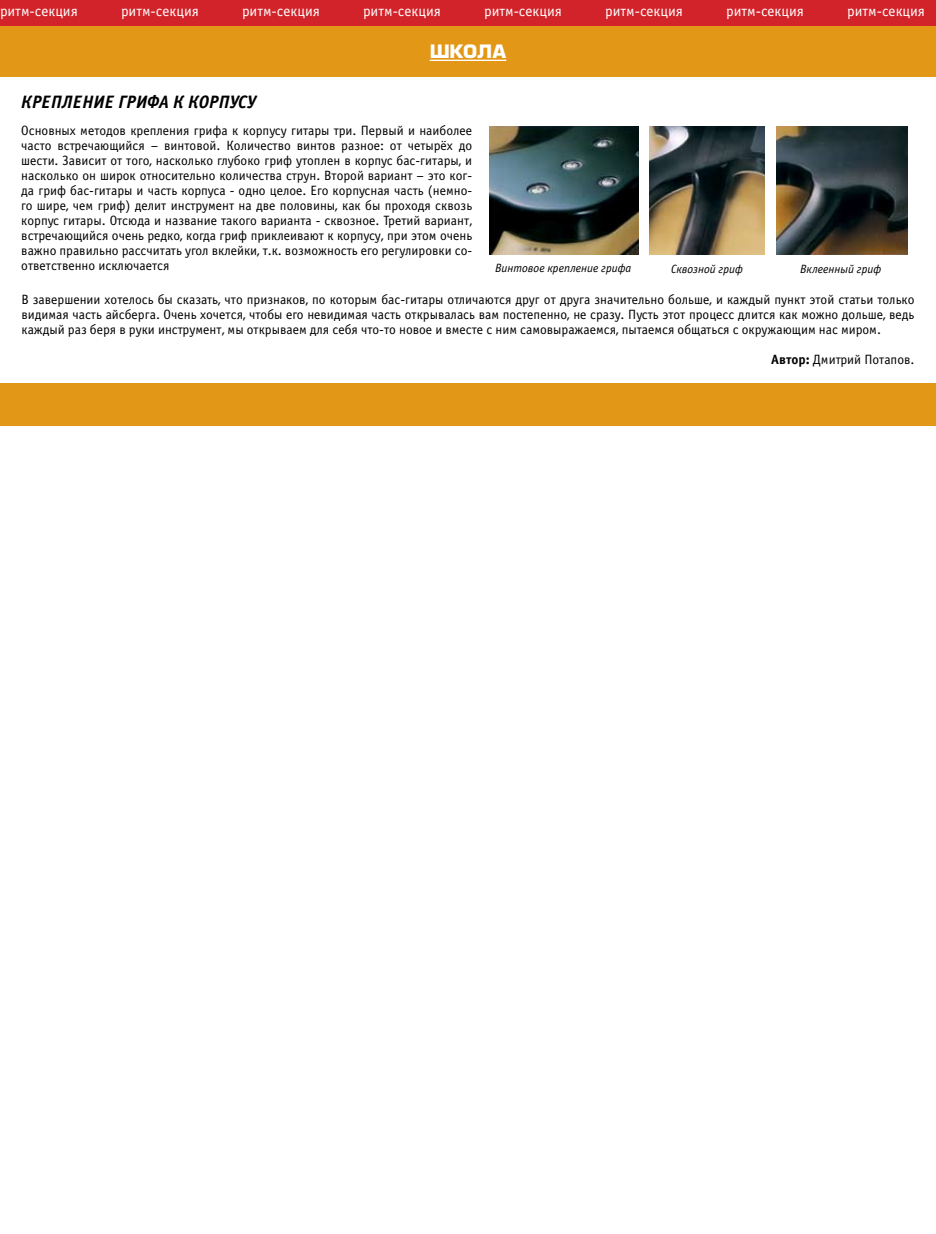
<style>
.page{position:relative;width:936px;height:1234px;background:#fff}
.page>*{position:absolute;margin:0;border:0;box-sizing:border-box;transform-origin:0 0}
.t1{font:italic 700 18px "Officina Sans C";color:#000}
.t2{font:700 18px "Europe";color:#fff}
.t3{font:15px "Officina Sans C";color:#fff}
.t4{font:13.5px/15px "Officina Sans C";color:#000;text-align:justify}
.t5{font:italic 12px "Officina Sans C";color:#000}
.s1{font-weight:700}
</style>
<div class="page">
<div style="left:0;top:26px;width:935px;height:51px;background:#e29717"></div>
<div style="left:0;top:383px;width:935px;height:42px;background:#e29717"></div>
<hr style="left:429px;top:60px;width:77px;height:1px;background:#fff">
<img style="left:489px;top:127px;width:149px;height:127px">
<img style="left:776px;top:127px;width:131px;height:127px">
<img style="left:649px;top:127px;width:115px;height:127px">
<div style="left:0;top:0;width:935px;height:26px;background:#d2232a"></div>
<p class="t3" style="left:0;top:3px;width:79px">ритм-секция</p>
<p class="t3" style="left:121px;top:3px;width:79px">ритм-секция</p>
<p class="t3" style="left:242px;top:3px;width:79px">ритм-секция</p>
<p class="t3" style="left:363px;top:3px;width:79px">ритм-секция</p>
<p class="t3" style="left:484px;top:3px;width:79px">ритм-секция</p>
<p class="t3" style="left:605px;top:3px;width:79px">ритм-секция</p>
<p class="t3" style="left:726px;top:3px;width:79px">ритм-секция</p>
<p class="t3" style="left:847px;top:3px;width:79px">ритм-секция</p>
<h1 class="t2" style="left:429px;top:41px;width:78px">ШКОЛА</h1>
<h1 class="t1" style="left:21px;top:92px;width:236px">КРЕПЛЕНИЕ ГРИФА К КОРПУСУ</h1>
<p class="t4" style="left:21px;top:123px;width:452px">Основных методов крепления грифа к корпусу гитары три. Первый и наиболее часто встречающийся – винтовой. Количество винтов разное: от четырёх до шести. Зависит от того, насколько глубоко гриф утоплен в корпус бас-гитары, и насколько он широк относительно количества струн. Второй вариант – это ког&shy;да гриф бас-гитары и часть корпуса - одно целое. Его корпусная часть (немно&shy;го шире, чем гриф) делит инструмент на две половины, как бы проходя сквозь корпус гитары. Отсюда и название такого варианта - сквозное. Третий вариант, встречающийся очень редко, когда гриф приклеивают к корпусу, при этом очень важно правильно рассчитать угол вклейки, т.к. возможность его регулировки со&shy;ответственно исключается</p>
<p class="t4" style="left:21px;top:292px;width:894px">В завершении хотелось бы сказать, что признаков, по которым бас-гитары отличаются друг от друга значительно больше, и каждый пункт этой статьи только видимая часть айсберга. Очень хочется, чтобы его невидимая часть открывалась вам постепенно, не сразу. Пусть этот процесс длится как можно дольше, ведь каждый раз беря в руки инструмент, мы открываем для себя что-то новое и вместе с ним самовыражаемся, пытаемся общаться с окружающим нас миром.</p>
<p class="t4" style="left:771px;top:352px;width:145px"><span class="s1">Автор:</span> Дмитрий Потапов.</p>
<p class="t5" style="left:495px;top:261px;width:138px">Винтовое крепление грифа</p>
<p class="t5" style="left:671px;top:262px;width:73px">Сквозной гриф</p>
<p class="t5" style="left:800px;top:262px;width:83px">Вклеенный гриф</p>
</div>
